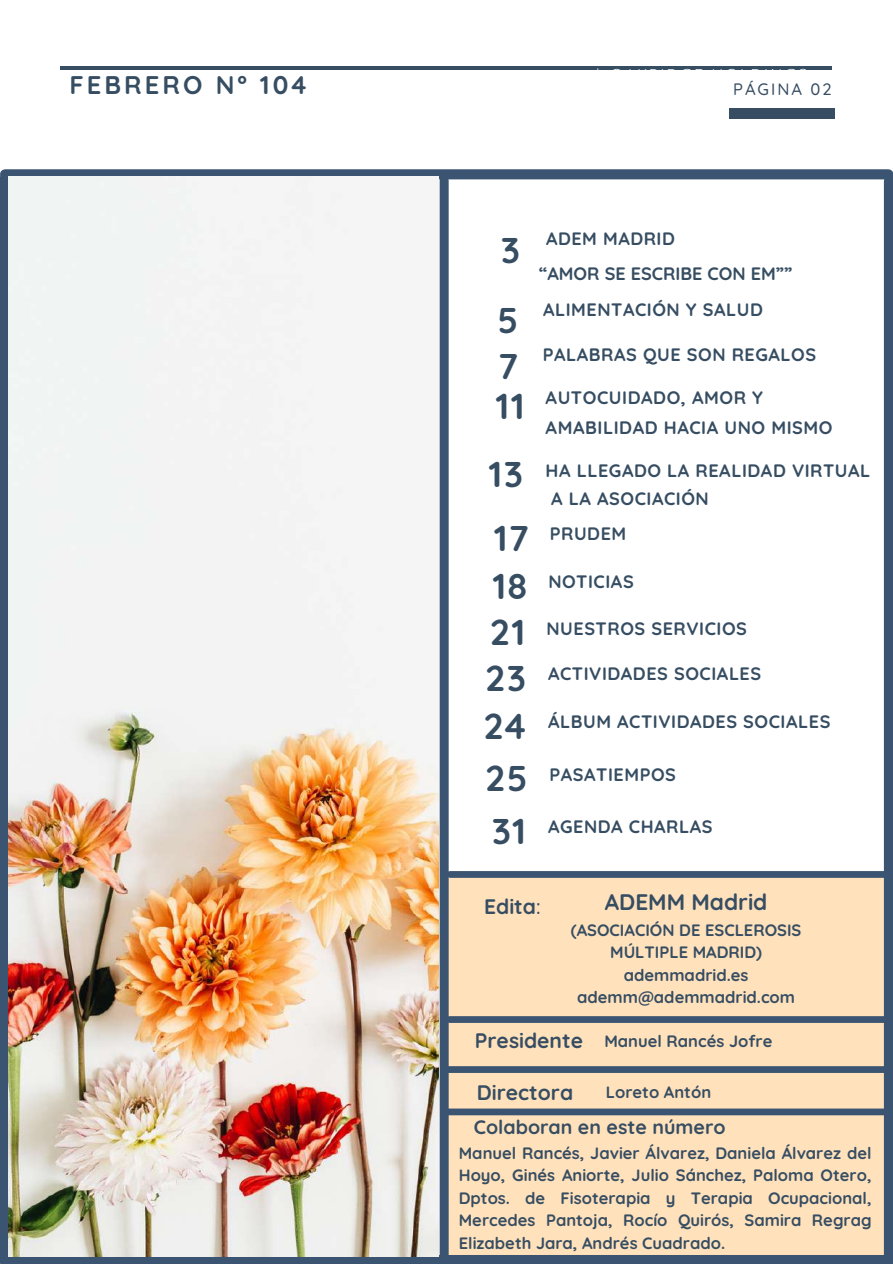
<style>
.page{position:relative;width:893px;height:1264px;background:#fff}
.page>*{position:absolute;margin:0;border:0;box-sizing:border-box;transform-origin:0 0}
.t1{font:700 36.15px "Quicksand";color:#364d62}
.t2{font:700 36px "Quicksand";letter-spacing:.03em;color:#364d62}
.t3{font:700 25.5px "Quicksand";letter-spacing:.12em;color:#364d62}
.t4{font:700 22.5px "Quicksand";color:#364d62}
.t5{font:700 21px "Quicksand";color:#364d62}
.t6{font:700 19.5px "Quicksand";color:#364d62}
.t7{font:700 18px/29.2px "Quicksand";letter-spacing:.03em;color:#364d62}
.t8{font:700 16.5px/22.5px "Quicksand";color:#364d62;text-align:center}
.t9{font:300 16.5px "Open Sans";letter-spacing:.12em;color:#fff}
.t10{font:500 16.5px "Quicksand";letter-spacing:.12em;color:#364d62}
.s1{font-weight:500}
</style>
<div class="page">
<hr style="left:61px;top:66px;width:770px;height:4px;background:#364d62">
<div style="left:446px;top:871px;width:446px;height:390px;background:#ffe1bc"></div>
<div style="left:450px;top:871px;width:439px;height:6px;background:#3a5471"></div>
<div style="left:446px;top:1066px;width:440px;height:6px;background:#3a5471"></div>
<div style="left:449px;top:1016px;width:441px;height:6px;background:#3a5471"></div>
<div style="left:439px;top:180px;width:9px;height:1075px;background:#3a5471"></div>
<div style="left:883px;top:181px;width:9px;height:1073px;background:#3a5471"></div>
<div style="left:95px;top:1254px;width:797px;height:9px;background:#3a5471"></div>
<div style="left:446px;top:1108px;width:442px;height:7px;background:#3a5471"></div>
<svg style="left:5px;top:1254px;width:435px;height:9px"></svg>
<div style="left:0;top:180px;width:10px;height:1080px;background:#3a5471"></div>
<div style="left:5px;top:169px;width:883px;height:10px;background:#3a5471"></div>
<div style="left:729px;top:109px;width:106px;height:10px;background:#364d62"></div>
<img style="left:8px;top:176px;width:430px;height:1080px">
<p class="t9" style="left:593px;top:64px;width:215px">| OAKRIDGE HOLDINGS</p>
<h3 class="t3" style="left:69px;top:69px;width:239px">FEBRERO Nº 104</h3>
<p class="t10" style="left:733px;top:79px;width:100px">PÁGINA 02</p>
<h2 class="t2" style="left:501px;top:227px;width:21px">3</h2>
<p class="t7" style="left:546px;top:224px;width:130px">ADEM MADRID</p>
<h2 class="t2" style="left:497px;top:297px;width:22px">5</h2>
<p class="t7" style="left:539px;top:255px;width:254px;line-height:36px">“AMOR SE ESCRIBE CON EM””<br>ALIMENTACIÓN Y SALUD</p>
<h2 class="t2" style="left:498px;top:343px;width:21px">7</h2>
<p class="t7" style="left:542px;top:340px;width:275px">PALABRAS QUE SON REGALOS</p>
<h1 class="t1" style="left:495px;top:382px;width:31px">11</h1>
<p class="t7" style="left:545px;top:383px;width:288px">AUTOCUIDADO, AMOR Y<br>AMABILIDAD HACIA UNO MISMO</p>
<h2 class="t2" style="left:488px;top:451px;width:36px">13</h2>
<p class="t7" style="left:551px;top:456px;width:320px;line-height:28.2px;text-indent:-6px">HA LLEGADO LA REALIDAD VIRTUAL<br>A LA ASOCIACIÓN</p>
<h2 class="t2" style="left:494px;top:515px;width:36px">17</h2>
<p class="t7" style="left:549px;top:518px;width:78px">PRUDEM</p>
<h2 class="t2" style="left:492px;top:562px;width:36px">18</h2>
<p class="t7" style="left:548px;top:566px;width:87px">NOTICIAS</p>
<h2 class="t2" style="left:490px;top:609px;width:37px">21</h2>
<p class="t7" style="left:546px;top:613px;width:202px">NUESTROS SERVICIOS</p>
<h2 class="t2" style="left:485px;top:655px;width:42px">23</h2>
<p class="t7" style="left:548px;top:659px;width:215px">ACTIVIDADES SOCIALES</p>
<h2 class="t2" style="left:483px;top:703px;width:44px">24</h2>
<p class="t7" style="left:548px;top:706px;width:284px">ÁLBUM ACTIVIDADES SOCIALES</p>
<h2 class="t2" style="left:485px;top:755px;width:44px">25</h2>
<p class="t7" style="left:549px;top:759px;width:128px">PASATIEMPOS</p>
<h2 class="t2" style="left:491px;top:807px;width:36px">31</h2>
<p class="t7" style="left:548px;top:811px;width:166px">AGENDA CHARLAS</p>
<p class="t5" style="left:484px;top:893px;width:58px">Edita<span class="s1">:</span></p>
<h3 class="t4" style="left:604px;top:887px;width:164px">ADEMM Madrid</h3>
<p class="t8" style="left:570px;top:918px;width:232px">(ASOCIACIÓN DE ESCLEROSIS<br>MÚLTIPLE MADRID) ademmadrid.es ademm@ademmadrid.com</p>
<p class="t5" style="left:475px;top:1026px;width:110px">Presidente</p>
<p class="t8" style="left:604px;top:1029px;width:170px">Manuel Rancés Jofre</p>
<p class="t5" style="left:477px;top:1079px;width:98px">Directora</p>
<p class="t8" style="left:605px;top:1080px;width:107px">Loreto Antón</p>
<p class="t6" style="left:474px;top:1114px;width:253px">Colaboran en este número</p>
<p class="t8" style="left:459px;top:1141px;width:414px;text-align:justify">Manuel Rancés, Javier Álvarez, Daniela Álvarez del Hoyo, Ginés Aniorte, Julio Sánchez, Paloma Otero, Dptos. de Fisoterapia y Terapia Ocupacional, Mercedes Pantoja, Rocío Quirós, Samira Regrag Elizabeth Jara, Andrés Cuadrado.</p>
</div>
